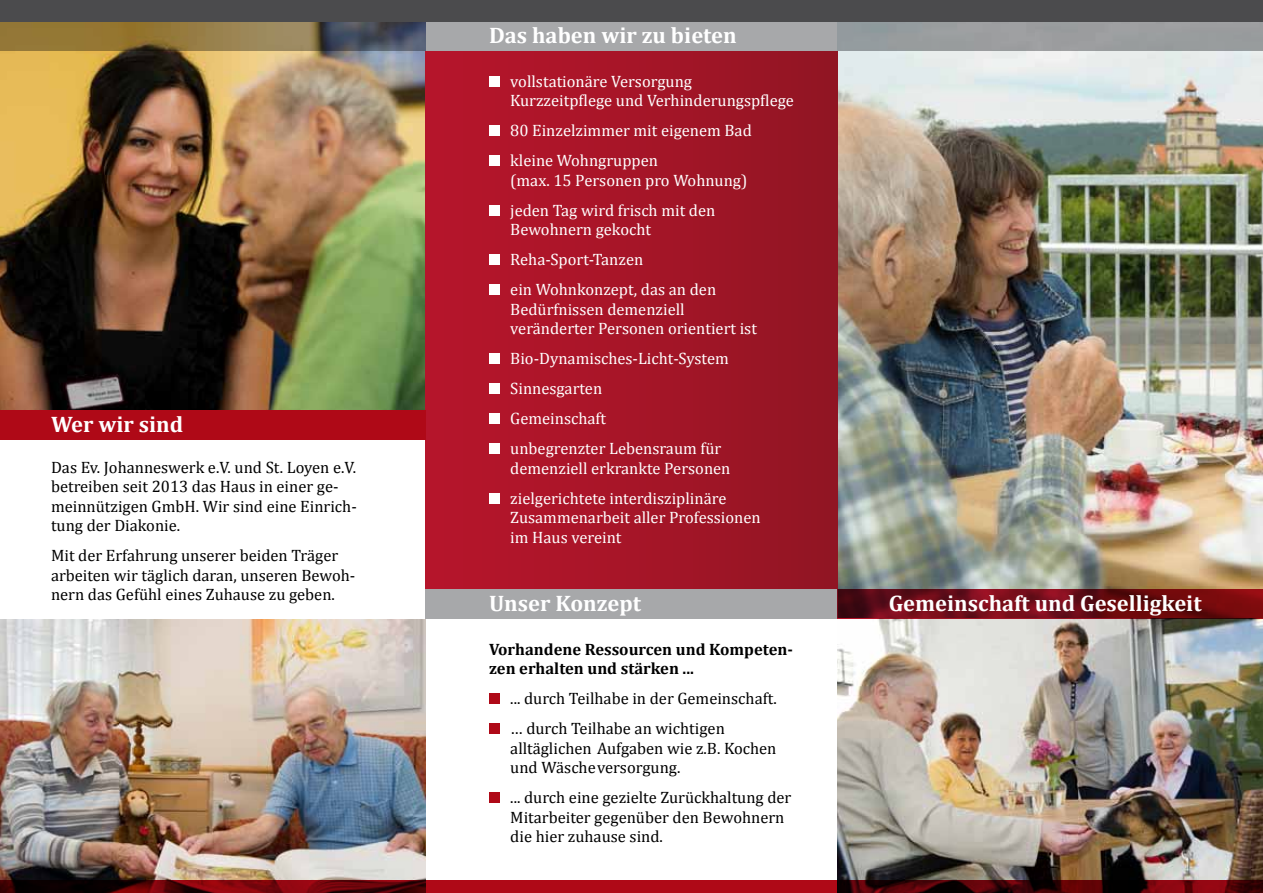
<style>
.page{position:relative;width:1263px;height:893px;background:#fff}
.page>*{position:absolute;margin:0;border:0;box-sizing:border-box;transform-origin:0 0}
.t1{font:700 22.5px "Cambria";color:#fff}
.t2{font:16.5px/30px "Cambria";color:#fff}
.t3{font:16.5px/19.5px "Cambria";color:#000}
.t4{font:700 16.5px/19.5px "Cambria";color:#000}
</style>
<div class="page">
<img style="left:838px;top:51px;width:425px;height:538px">
<img style="left:0;top:620px;width:425px;height:260px">
<img style="left:0;top:51px;width:425px;height:359px">
<div style="left:425px;top:51px;width:413px;height:538px;background:linear-gradient(to right,#b8152c,#921523)"></div>
<div style="left:425px;top:589px;width:413px;height:30px;background:#a7a8aa"></div>
<div style="left:489px;top:694px;width:11px;height:10px;background:#af0917"></div>
<div style="left:489px;top:724px;width:11px;height:10px;background:#af0917"></div>
<div style="left:489px;top:793px;width:11px;height:10px;background:#af0917"></div>
<div style="left:0;top:410px;width:425px;height:30px;background:#af0917"></div>
<svg style="left:0;top:21px;width:1263px;height:30px;background:#928e83"></svg>
<div style="left:489px;top:76px;width:11px;height:11px;background:#fff"></div>
<div style="left:489px;top:125px;width:11px;height:11px;background:#fff"></div>
<div style="left:489px;top:155px;width:11px;height:11px;background:#fff"></div>
<div style="left:489px;top:205px;width:11px;height:11px;background:#fff"></div>
<div style="left:489px;top:254px;width:11px;height:11px;background:#fff"></div>
<div style="left:489px;top:284px;width:11px;height:11px;background:#fff"></div>
<div style="left:489px;top:353px;width:11px;height:11px;background:#fff"></div>
<div style="left:489px;top:383px;width:11px;height:11px;background:#fff"></div>
<div style="left:489px;top:413px;width:11px;height:11px;background:#fff"></div>
<div style="left:489px;top:443px;width:11px;height:11px;background:#fff"></div>
<div style="left:489px;top:493px;width:11px;height:11px;background:#fff"></div>
<img style="left:838px;top:619px;width:425px;height:261px">
<svg style="left:838px;top:589px;width:425px;height:30px;background:#6c0b14"></svg>
<div style="left:0;top:0;width:1263px;height:21px;background:#4b4b4d"></div>
<svg style="left:0;top:880px;width:1263px;height:13px;background:#6b040c"></svg>
<h1 class="t1" style="left:51px;top:409px;width:134px">Wer wir sind</h1>
<p class="t3" style="left:51px;top:457px;width:307px">Das Ev. Johanneswerk e.V. und St. Loyen e.V. betreiben seit 2013 das Haus in einer ge&shy;meinnützigen GmbH. Wir sind eine Einrich&shy;tung der Diakonie.</p>
<p class="t3" style="left:51px;top:546px;width:306px">Mit der Erfahrung unserer beiden Träger arbeiten wir täglich daran, unseren Bewoh&shy;nern das Gefühl eines Zuhause zu geben.</p>
<h1 class="t1" style="left:489px;top:19px;width:249px">Das haben wir zu bieten</h1>
<p class="t2" style="left:510px;top:71px;width:285px;line-height:19.5px">vollstationäre Versorgung<br>Kurzzeitpflege und Verhinderungspflege</p>
<p class="t2" style="left:510px;top:115px;width:243px">80 Einzelzimmer mit eigenem Bad kleine Wohngruppen</p>
<p class="t2" style="left:510px;top:165px;width:239px">(max. 15 Personen pro Wohnung) jeden Tag wird frisch mit den</p>
<p class="t2" style="left:510px;top:214px;width:207px">Bewohnern gekocht<br>Reha-Sport-Tanzen<br>ein Wohnkonzept, das an den</p>
<p class="t2" style="left:510px;top:299px;width:248px;line-height:19.5px">Bedürfnissen demenziell veränderter Personen orientiert ist</p>
<p class="t2" style="left:510px;top:343px;width:220px">Bio-Dynamisches-Licht-System<br>Sinnesgarten<br>Gemeinschaft<br>unbegrenzter Lebensraum für</p>
<p class="t2" style="left:510px;top:453px;width:222px">demenziell erkrankte Personen zielgerichtete interdisziplinäre</p>
<p class="t2" style="left:510px;top:508px;width:252px;line-height:19.5px">Zusammenarbeit aller Professionen im Haus vereint</p>
<h1 class="t1" style="left:489px;top:588px;width:154px">Unser Konzept</h1>
<p class="t4" style="left:489px;top:639px;width:305px">Vorhandene Ressourcen und Kompeten&shy;zen erhalten und stärken ...</p>
<p class="t3" style="left:510px;top:684px;width:268px;line-height:30px">... durch Teilhabe in der Gemeinschaft. … durch Teilhabe an wichtigen</p>
<p class="t3" style="left:510px;top:738px;width:268px">alltäglichen Aufgaben wie z.B. Kochen und Wäscheversorgung.</p>
<p class="t3" style="left:510px;top:788px;width:283px">... durch eine gezielte Zurückhaltung der<br>Mitarbeiter gegenüber den Bewohnern die hier zuhause sind.</p>
<h1 class="t1" style="left:889px;top:588px;width:314px">Gemeinschaft und Geselligkeit</h1>
</div>
